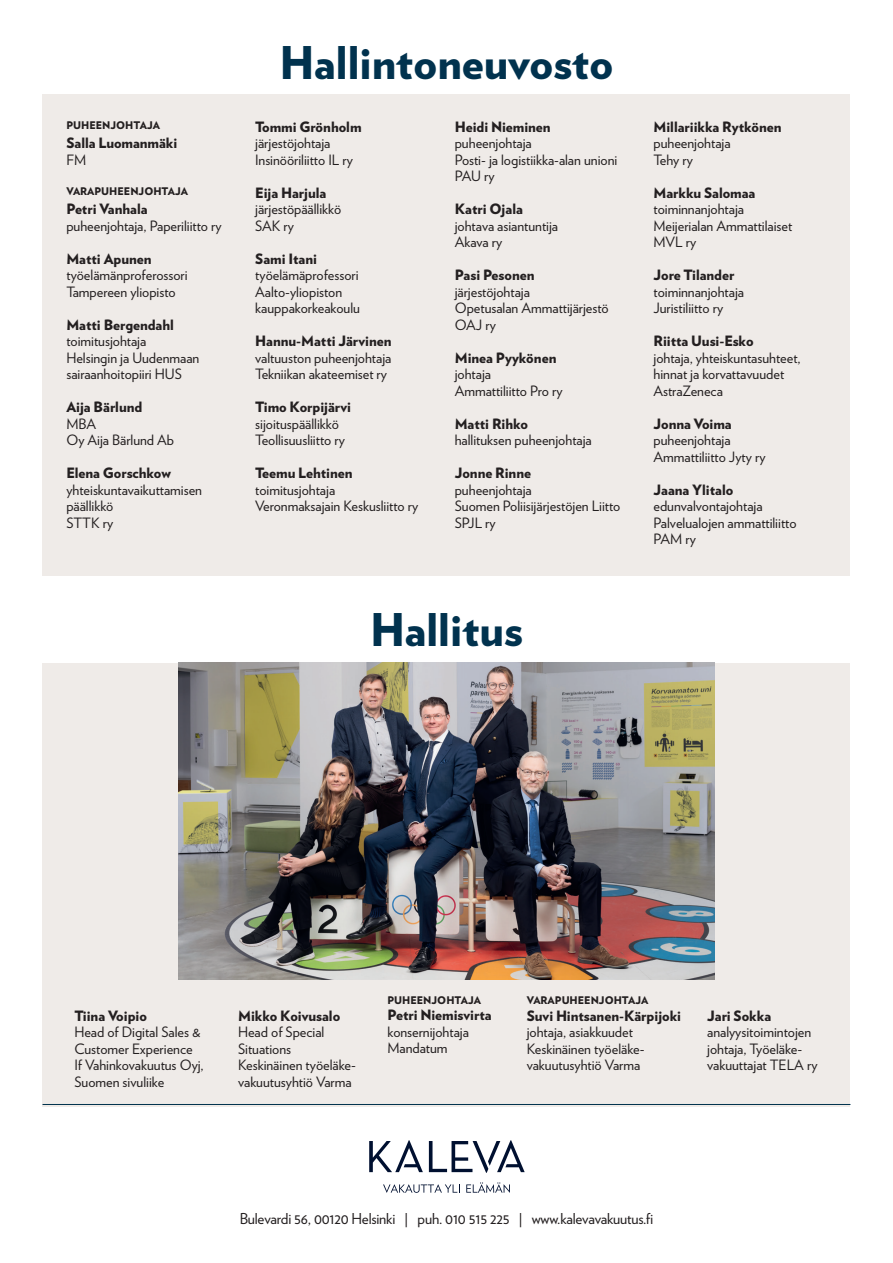
<style>
.page{position:relative;width:893px;height:1263px;background:#fff}
.page>*{position:absolute;margin:0;border:0;box-sizing:border-box;transform-origin:0 0}
.t1{font:900 45px "Verlag";color:#01324e}
.Leipis{font:15px "Verlag";letter-spacing:-.015em;color:#231f20}
.P01_Leipis_luottamusmiehet{font:14.25px/16.5px "Verlag";color:#231f20}
.P01_Leipis_luottamusmiehet-2{font:900 14.25px "Verlag";color:#231f20}
.P01_Leipis_luottamusmiehet-3{font:900 10.5px "Verlag";color:#231f20}
</style>
<div class="page">
<div style="left:43px;top:95px;width:807px;height:481px;background:#efebe8"></div>
<div style="left:43px;top:663px;width:807px;height:443px;background:#efebe8"></div>
<img style="left:179px;top:663px;width:535px;height:317px">
<svg style="left:383px;top:1184px;width:77px;height:9px"></svg>
<svg style="left:466px;top:1182px;width:44px;height:11px"></svg>
<svg style="left:369px;top:1140px;width:156px;height:33px"></svg>
<hr style="left:43px;top:1104px;width:807px;height:1px;background:#01324e">
<p class="P01_Leipis_luottamusmiehet-3" style="left:66px;top:116px;width:95px">PUHEENJOHTAJA</p>
<p class="P01_Leipis_luottamusmiehet-2" style="left:66px;top:131px;width:112px">Salla Luomanmäki</p>
<p class="P01_Leipis_luottamusmiehet" style="left:66px;top:151px;width:21px">FM</p>
<p class="P01_Leipis_luottamusmiehet-3" style="left:66px;top:182px;width:123px">VARAPUHEENJOHTAJA</p>
<p class="P01_Leipis_luottamusmiehet-2" style="left:66px;top:197px;width:83px">Petri Vanhala</p>
<p class="P01_Leipis_luottamusmiehet" style="left:66px;top:217px;width:157px">puheenjohtaja, Paperiliitto ry</p>
<p class="P01_Leipis_luottamusmiehet-2" style="left:66px;top:247px;width:87px">Matti Apunen</p>
<p class="P01_Leipis_luottamusmiehet" style="left:66px;top:266px;width:123px">työelämänproferossori</p>
<p class="P01_Leipis_luottamusmiehet" style="left:66px;top:283px;width:111px">Tampereen yliopisto</p>
<p class="P01_Leipis_luottamusmiehet-2" style="left:66px;top:313px;width:109px">Matti Bergendahl</p>
<p class="P01_Leipis_luottamusmiehet" style="left:66px;top:332px;width:81px">toimitusjohtaja</p>
<p class="P01_Leipis_luottamusmiehet" style="left:66px;top:349px;width:134px">Helsingin ja Uudenmaan sairaanhoitopiiri HUS</p>
<p class="P01_Leipis_luottamusmiehet-2" style="left:66px;top:395px;width:77px">Aija Bärlund</p>
<p class="P01_Leipis_luottamusmiehet" style="left:66px;top:415px;width:31px">MBA</p>
<p class="P01_Leipis_luottamusmiehet" style="left:66px;top:431px;width:109px">Oy Aija Bärlund Ab</p>
<p class="P01_Leipis_luottamusmiehet-2" style="left:66px;top:461px;width:106px">Elena Gorschkow</p>
<p class="P01_Leipis_luottamusmiehet" style="left:66px;top:481px;width:137px">yhteiskuntavaikuttamisen päällikkö</p>
<p class="P01_Leipis_luottamusmiehet" style="left:66px;top:514px;width:48px">STTK ry</p>
<p class="t1" style="left:280px;top:25px;width:335px">Hallintoneuvosto</p>
<p class="P01_Leipis_luottamusmiehet-2" style="left:255px;top:115px;width:108px">Tommi Grönholm</p>
<p class="P01_Leipis_luottamusmiehet" style="left:255px;top:134px;width:77px">järjestöjohtaja</p>
<p class="P01_Leipis_luottamusmiehet" style="left:255px;top:151px;width:99px">Insinööriliitto IL ry</p>
<p class="P01_Leipis_luottamusmiehet-2" style="left:255px;top:181px;width:73px">Eija Harjula</p>
<p class="P01_Leipis_luottamusmiehet" style="left:255px;top:200px;width:87px">järjestöpäällikkö</p>
<p class="P01_Leipis_luottamusmiehet" style="left:255px;top:217px;width:40px">SAK ry</p>
<p class="P01_Leipis_luottamusmiehet-2" style="left:255px;top:247px;width:63px">Sami Itani</p>
<p class="P01_Leipis_luottamusmiehet" style="left:255px;top:266px;width:105px">työelämäprofessori</p>
<p class="P01_Leipis_luottamusmiehet" style="left:255px;top:283px;width:106px">Aalto-yliopiston kauppakorkeakoulu</p>
<p class="P01_Leipis_luottamusmiehet-2" style="left:255px;top:329px;width:138px">Hannu-Matti Järvinen</p>
<p class="P01_Leipis_luottamusmiehet" style="left:255px;top:349px;width:138px">valtuuston puheenjohtaja</p>
<p class="P01_Leipis_luottamusmiehet" style="left:255px;top:365px;width:133px">Tekniikan akateemiset ry</p>
<p class="P01_Leipis_luottamusmiehet-2" style="left:255px;top:395px;width:97px">Timo Korpijärvi</p>
<p class="P01_Leipis_luottamusmiehet" style="left:255px;top:415px;width:85px">sijoituspäällikkö</p>
<p class="P01_Leipis_luottamusmiehet" style="left:255px;top:431px;width:91px">Teollisuusliitto ry</p>
<p class="P01_Leipis_luottamusmiehet-2" style="left:255px;top:461px;width:99px">Teemu Lehtinen</p>
<p class="P01_Leipis_luottamusmiehet" style="left:255px;top:481px;width:81px">toimitusjohtaja</p>
<p class="P01_Leipis_luottamusmiehet" style="left:255px;top:497px;width:165px">Veronmaksajain Keskusliitto ry</p>
<p class="P01_Leipis_luottamusmiehet-2" style="left:455px;top:115px;width:97px">Heidi Nieminen</p>
<p class="P01_Leipis_luottamusmiehet" style="left:455px;top:134px;width:79px">puheenjohtaja</p>
<p class="P01_Leipis_luottamusmiehet" style="left:455px;top:151px;width:164px">Posti- ja logistiikka-alan unioni<br>PAU ry</p>
<p class="P01_Leipis_luottamusmiehet-2" style="left:455px;top:197px;width:70px">Katri Ojala</p>
<p class="P01_Leipis_luottamusmiehet" style="left:455px;top:217px;width:105px">johtava asiantuntija</p>
<p class="P01_Leipis_luottamusmiehet" style="left:455px;top:233px;width:49px">Akava ry</p>
<p class="P01_Leipis_luottamusmiehet-2" style="left:455px;top:263px;width:81px">Pasi Pesonen</p>
<p class="P01_Leipis_luottamusmiehet" style="left:455px;top:283px;width:77px">järjestöjohtaja</p>
<p class="P01_Leipis_luottamusmiehet" style="left:455px;top:299px;width:156px">Opetusalan Ammattijärjestö<br>OAJ ry</p>
<p class="P01_Leipis_luottamusmiehet-2" style="left:455px;top:346px;width:103px">Minea Pyykönen</p>
<p class="P01_Leipis_luottamusmiehet" style="left:455px;top:365px;width:38px">johtaja</p>
<p class="P01_Leipis_luottamusmiehet" style="left:455px;top:382px;width:109px">Ammattiliitto Pro ry</p>
<p class="P01_Leipis_luottamusmiehet-2" style="left:455px;top:412px;width:75px">Matti Rihko</p>
<p class="P01_Leipis_luottamusmiehet" style="left:455px;top:431px;width:138px">hallituksen puheenjohtaja</p>
<p class="P01_Leipis_luottamusmiehet-2" style="left:455px;top:461px;width:78px">Jonne Rinne</p>
<p class="P01_Leipis_luottamusmiehet" style="left:455px;top:481px;width:79px">puheenjohtaja</p>
<p class="P01_Leipis_luottamusmiehet" style="left:455px;top:497px;width:167px">Suomen Poliisijärjestöjen Liitto<br>SPJL ry</p>
<p class="t1" style="left:370px;top:593px;width:154px">Hallitus</p>
<p class="P01_Leipis_luottamusmiehet-2" style="left:653px;top:115px;width:130px">Millariikka Rytkönen</p>
<p class="P01_Leipis_luottamusmiehet" style="left:653px;top:134px;width:79px">puheenjohtaja</p>
<p class="P01_Leipis_luottamusmiehet" style="left:653px;top:151px;width:41px">Tehy ry</p>
<p class="P01_Leipis_luottamusmiehet-2" style="left:653px;top:181px;width:103px">Markku Salomaa</p>
<p class="P01_Leipis_luottamusmiehet" style="left:653px;top:200px;width:92px">toiminnanjohtaja</p>
<p class="P01_Leipis_luottamusmiehet" style="left:653px;top:217px;width:140px">Meijerialan Ammattilaiset<br>MVL ry</p>
<p class="P01_Leipis_luottamusmiehet-2" style="left:653px;top:263px;width:82px">Jore Tilander</p>
<p class="P01_Leipis_luottamusmiehet" style="left:653px;top:283px;width:92px">toiminnanjohtaja</p>
<p class="P01_Leipis_luottamusmiehet" style="left:653px;top:299px;width:71px">Juristiliitto ry</p>
<p class="P01_Leipis_luottamusmiehet-2" style="left:653px;top:329px;width:102px">Riitta Uusi-Esko</p>
<p class="P01_Leipis_luottamusmiehet" style="left:653px;top:349px;width:149px">johtaja, yhteiskuntasuhteet, hinnat ja korvattavuudet</p>
<p class="P01_Leipis_luottamusmiehet" style="left:653px;top:382px;width:71px">AstraZeneca</p>
<p class="P01_Leipis_luottamusmiehet-2" style="left:653px;top:412px;width:80px">Jonna Voima</p>
<p class="P01_Leipis_luottamusmiehet" style="left:653px;top:431px;width:79px">puheenjohtaja</p>
<p class="P01_Leipis_luottamusmiehet" style="left:653px;top:448px;width:114px">Ammattiliitto Jyty ry</p>
<p class="P01_Leipis_luottamusmiehet-2" style="left:653px;top:478px;width:81px">Jaana Ylitalo</p>
<p class="P01_Leipis_luottamusmiehet" style="left:653px;top:497px;width:111px">edunvalvontajohtaja</p>
<p class="P01_Leipis_luottamusmiehet" style="left:653px;top:514px;width:145px">Palvelualojen ammattiliitto<br>PAM ry</p>
<p class="P01_Leipis_luottamusmiehet-2" style="left:74px;top:1003px;width:74px">Tiina Voipio</p>
<p class="P01_Leipis_luottamusmiehet" style="left:74px;top:1023px;width:128px">Head of Digital Sales &amp;<br>Customer Experience</p>
<p class="P01_Leipis_luottamusmiehet" style="left:74px;top:1056px;width:131px">If Vahinkovakuutus Oyj,<br>Suomen sivuliike</p>
<p class="P01_Leipis_luottamusmiehet-2" style="left:238px;top:1003px;width:104px">Mikko Koivusalo</p>
<p class="P01_Leipis_luottamusmiehet" style="left:238px;top:1023px;width:88px">Head of Special<br>Situations</p>
<p class="P01_Leipis_luottamusmiehet" style="left:238px;top:1056px;width:118px">Keskinäinen työeläke&shy;vakuutusyhtiö Varma</p>
<p class="P01_Leipis_luottamusmiehet-3" style="left:387px;top:991px;width:95px">PUHEENJOHTAJA</p>
<p class="P01_Leipis_luottamusmiehet-2" style="left:387px;top:1003px;width:106px">Petri Niemisvirta</p>
<p class="P01_Leipis_luottamusmiehet" style="left:387px;top:1023px;width:83px">konsernijohtaja</p>
<p class="P01_Leipis_luottamusmiehet" style="left:387px;top:1039px;width:62px">Mandatum</p>
<p class="P01_Leipis_luottamusmiehet-3" style="left:527px;top:992px;width:123px">VARAPUHEENJOHTAJA</p>
<p class="P01_Leipis_luottamusmiehet-2" style="left:527px;top:1004px;width:156px">Suvi Hintsanen-Kärpijoki</p>
<p class="P01_Leipis_luottamusmiehet" style="left:527px;top:1023px;width:108px">johtaja, asiakkuudet</p>
<p class="P01_Leipis_luottamusmiehet" style="left:527px;top:1039px;width:118px">Keskinäinen työeläke&shy;vakuutusyhtiö Varma</p>
<p class="P01_Leipis_luottamusmiehet-2" style="left:707px;top:1003px;width:66px">Jari Sokka</p>
<p class="P01_Leipis_luottamusmiehet" style="left:707px;top:1023px;width:112px">analyysitoimintojen johtaja, Työeläke&shy;vakuuttajat TELA ry</p>
<p class="Leipis" style="left:240px;top:1207px;width:415px">Bulevardi 56, 00120 Helsinki | puh. 010 515 225 | www.kalevavakuutus.fi</p>
</div>
